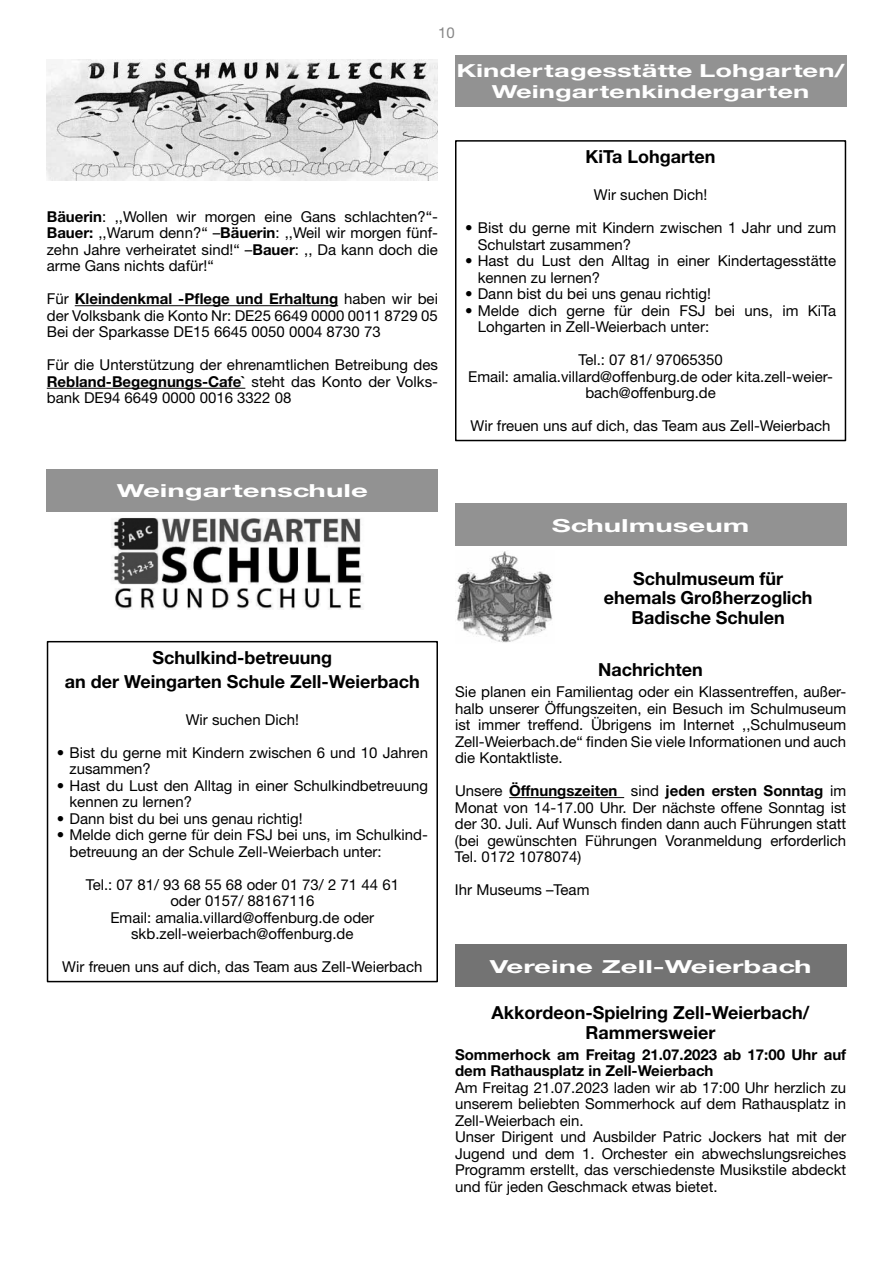
<style>
.page{position:relative;width:893px;height:1263px;background:#fff}
.page>*{position:absolute;margin:0;border:0;box-sizing:border-box;transform-origin:0 0}
.t1{font:700 18px/23.7px "Helvetica Neue LT Std";color:#000;text-align:center}
.t2{font:700 18px/19.5px "Helvetica Neue";color:#000;text-align:center}
.t3{font:700 18px/21.6px "Helvetica Neue CE";color:#fff;text-align:center;scale:1.52 1}
.t4{font:700 18px "Helvetica Neue CE";color:#fff;scale:1.63 1}
.t5{font:15px/16.5px "Helvetica Neue LT Std";color:#000}
.t6{font:700 15px/16.5px "Helvetica Neue LT Std";color:#000}
.t7{font:15px "Helvetica Neue LT Std";color:#878787}
.s1{font-weight:700}
</style>
<div class="page">
<hr style="left:75px;top:305px;width:263px;height:1px;background:#000">
<hr style="left:47px;top:388px;width:198px;height:1px;background:#000">
<img style="left:47px;top:59px;width:391px;height:121px">
<img style="left:111px;top:518px;width:253px;height:91px">
<div style="left:47px;top:469px;width:391px;height:43px;background:#929292"></div>
<div style="left:47px;top:641px;width:391px;height:341px;border:2px solid #000"></div>
<hr style="left:509px;top:797px;width:115px;height:1px;background:#000">
<div style="left:455px;top:55px;width:391px;height:51px;background:#929292"></div>
<div style="left:455px;top:140px;width:391px;height:301px;border:2px solid #000"></div>
<div style="left:455px;top:504px;width:391px;height:42px;background:#929292"></div>
<img style="left:457px;top:551px;width:96px;height:92px">
<div style="left:455px;top:944px;width:391px;height:43px;background:#737373"></div>
<p class="t7" style="left:438px;top:24px;width:18px">10</p>
<p class="t5" style="left:47px;top:208px;width:393px;text-align:justify"><span class="s1">Bäuerin</span>: ,,Wollen wir morgen eine Gans schlachten?“- <span class="s1">Bauer:</span> ,,Warum denn?“ –<span class="s1">Bäuerin</span>: ,,Weil wir morgen fünf&shy;zehn Jahre verheiratet sind!“ –<span class="s1">Bauer</span>: ,, Da kann doch die arme Gans nichts dafür!“</p>
<p class="t5" style="left:47px;top:290px;width:393px;text-align:justify">Für <span class="s1">Kleindenkmal -Pflege und Erhaltung</span> haben wir bei der Volksbank die Konto Nr: DE25 6649 0000 0011 8729 05<br>Bei der Sparkasse DE15 6645 0050 0004 8730 73</p>
<p class="t5" style="left:47px;top:356px;width:393px;text-align:justify">Für die Unterstützung der ehrenamtlichen Betreibung des <span class="s1">Rebland-Begegnungs-Cafe`</span> steht das Konto der Volks&shy;bank DE94 6649 0000 0016 3322 08</p>
<p class="t3" style="left:456px;top:60px;width:257px">Kindertagesstätte Lohgarten/<br>Weingartenkindergarten</p>
<p class="t1" style="left:586px;top:144px;width:131px">KiTa Lohgarten</p>
<p class="t5" style="left:594px;top:186px;width:115px">Wir suchen Dich!</p>
<p class="t5" style="left:478px;top:219px;width:360px;text-indent:-13px">• Bist du gerne mit Kindern zwischen 1 Jahr und zum<br>Schulstart zusammen?</p>
<p class="t5" style="left:478px;top:252px;width:360px;text-indent:-13px">• Hast du Lust den Alltag in einer Kindertagesstätte kennen zu lernen?</p>
<p class="t5" style="left:465px;top:285px;width:247px">• Dann bist du bei uns genau richtig!</p>
<p class="t5" style="left:478px;top:302px;width:360px;text-indent:-13px">• Melde dich gerne für dein FSJ bei uns, im KiTa<br>Lohgarten in Zell-Weierbach unter:</p>
<p class="t5" style="left:468px;top:351px;width:366px;text-align:center">Tel.: 07 81/ 97065350<br>Email: amalia.villard@offenburg.de oder kita.zell-weier&shy;bach@offenburg.de</p>
<p class="t5" style="left:471px;top:417px;width:362px">Wir freuen uns auf dich, das Team aus Zell-Weierbach</p>
<p class="t4" style="left:117px;top:480px;width:155px">Weingartenschule</p>
<p class="t1" style="left:65px;top:645px;width:356px">Schulkind-betreuung<br>an der Weingarten Schule Zell-Weierbach</p>
<p class="t5" style="left:186px;top:711px;width:115px">Wir suchen Dich!</p>
<p class="t5" style="left:70px;top:744px;width:360px;text-indent:-13px">• Bist du gerne mit Kindern zwischen 6 und 10 Jahren zusammen?</p>
<p class="t5" style="left:70px;top:777px;width:360px;text-indent:-13px">• Hast du Lust den Alltag in einer Schulkindbetreuung kennen zu lernen?</p>
<p class="t5" style="left:57px;top:810px;width:247px">• Dann bist du bei uns genau richtig!</p>
<p class="t5" style="left:70px;top:826px;width:360px;text-indent:-13px">• Melde dich gerne für dein FSJ bei uns, im Schulkind&shy;betreuung an der Schule Zell-Weierbach unter:</p>
<p class="t5" style="left:86px;top:876px;width:315px;text-align:center">Tel.: 07 81/ 93 68 55 68 oder 01 73/ 2 71 44 61 oder 0157/ 88167116<br>Email: amalia.villard@offenburg.de oder skb.zell-weierbach@offenburg.de</p>
<p class="t5" style="left:62px;top:958px;width:362px">Wir freuen uns auf dich, das Team aus Zell-Weierbach</p>
<p class="t4" style="left:552px;top:514px;width:123px">Schulmuseum</p>
<p class="t2" style="left:604px;top:568px;width:210px">Schulmuseum für ehemals Großherzoglich<br>Badische Schulen</p>
<p class="t1" style="left:598px;top:658px;width:106px">Nachrichten</p>
<p class="t5" style="left:455px;top:683px;width:393px;text-align:justify">Sie planen ein Familientag oder ein Klassentreffen, außer&shy;halb unserer Öffungszeiten, ein Besuch im Schulmuseum ist immer treffend. Übrigens im Internet ,,Schulmuseum Zell-Weierbach.de“ finden Sie viele Informationen und auch die Kontaktliste.</p>
<p class="t5" style="left:455px;top:782px;width:393px;text-align:justify">Unsere <span class="s1">Öffnungszeiten</span> sind <span class="s1">jeden ersten Sonntag</span> im Monat von 14-17.00 Uhr. Der nächste offene Sonntag ist der 30. Juli. Auf Wunsch finden dann auch Führungen statt (bei gewünschten Führungen Voranmeldung erforderlich Tel. 0172 1078074)</p>
<p class="t5" style="left:455px;top:881px;width:136px">Ihr Museums –Team</p>
<p class="t4" style="left:490px;top:955px;width:199px">Vereine Zell-Weierbach</p>
<p class="t1" style="left:492px;top:1003px;width:319px;line-height:19.5px">Akkordeon-Spielring Zell-Weierbach/<br>Rammersweier</p>
<p class="t6" style="left:455px;top:1046px;width:393px">Sommerhock am Freitag 21.07.2023 ab 17:00 Uhr auf dem Rathausplatz in Zell-Weierbach</p>
<p class="t5" style="left:455px;top:1079px;width:393px">Am Freitag 21.07.2023 laden wir ab 17:00 Uhr herzlich zu unserem beliebten Sommerhock auf dem Rathausplatz in Zell-Weierbach ein.<br>Unser Dirigent und Ausbilder Patric Jockers hat mit der Jugend und dem 1. Orchester ein abwechslungsreiches Programm erstellt, das verschiedenste Musikstile abdeckt und für jeden Geschmack etwas bietet.</p>
</div>
